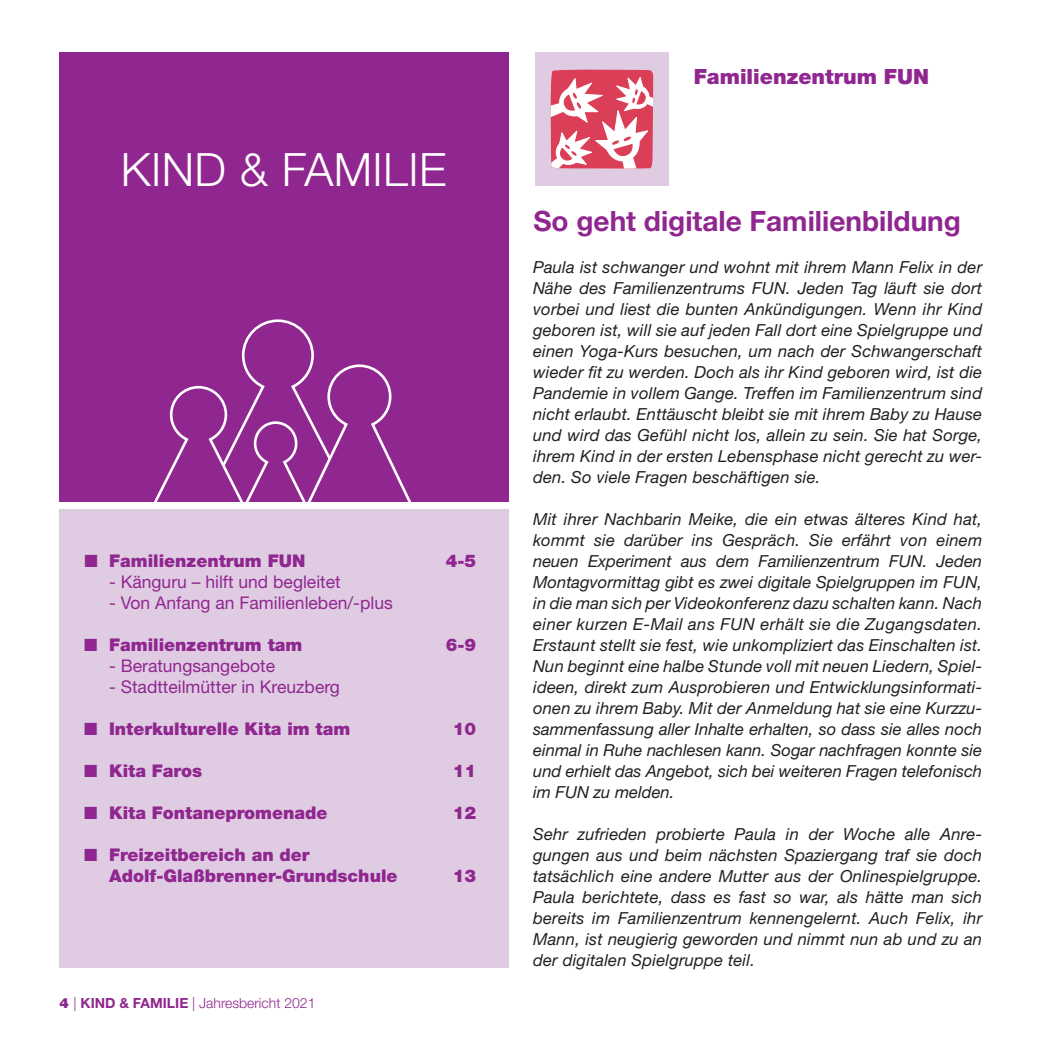
<style>
.page{position:relative;width:1042px;height:1042px;background:#fff}
.page>*{position:absolute;margin:0;border:0;box-sizing:border-box;transform-origin:0 0}
.t1{font:300 46.02px "Helvetica Neue";letter-spacing:.01em;color:#fff}
.t2{font:700 28px "Helvetica Neue";color:#90268f}
.t3{font:900 21px "Helvetica Neue";color:#90268f}
.t4{font:900 17.5px/21px "Helvetica Neue";color:#90268f}
.t5{font:17.5px "Helvetica Neue";color:#90268f}
.t6{font:italic 16.62px/21px "Helvetica Neue";letter-spacing:.01em;color:#231f20;text-align:justify}
.t7{font:300 14px "Helvetica Neue";color:#90268f}
.s1{font-weight:900}
.s2{font-weight:700}
</style>
<div class="page">
<div style="left:535px;top:52px;width:134px;height:134px;background:#dfcce3"></div>
<svg style="left:550px;top:70px;width:103px;height:98px;background:#e67f8f"></svg>
<div style="left:60px;top:52px;width:448px;height:449px;background:#90268f"></div>
<svg style="left:154px;top:319px;width:257px;height:182px"></svg>
<div style="left:60px;top:508px;width:448px;height:459px;background:#dfcce3"></div>
<h1 class="t1" style="left:121px;top:142px;width:327px">KIND &amp; FAMILIE</h1>
<p class="t4" style="left:84px;top:550px;width:222px">■ Familienzentrum FUN</p>
<p class="t4" style="left:446px;top:550px;width:32px">4-5</p>
<p class="t5" style="left:109px;top:571px;width:233px">- Känguru – hilft und begleitet</p>
<p class="t5" style="left:109px;top:592px;width:285px">- Von Anfang an Familienleben/-plus</p>
<p class="t4" style="left:84px;top:634px;width:219px">■ Familienzentrum tam</p>
<p class="t4" style="left:446px;top:634px;width:32px">6-9</p>
<p class="t5" style="left:109px;top:655px;width:167px">- Beratungsangebote</p>
<p class="t5" style="left:109px;top:676px;width:232px">- Stadtteilmütter in Kreuzberg</p>
<p class="t4" style="left:84px;top:718px;width:267px">■ Interkulturelle Kita im tam</p>
<p class="t4" style="left:453px;top:718px;width:25px">10</p>
<p class="t4" style="left:84px;top:760px;width:119px">■ Kita Faros</p>
<p class="t4" style="left:453px;top:760px;width:25px">11</p>
<p class="t4" style="left:84px;top:802px;width:245px">■ Kita Fontanepromenade</p>
<p class="t4" style="left:453px;top:802px;width:25px">12</p>
<p class="t4" style="left:109px;top:844px;width:290px;text-indent:-25px">■ Freizeitbereich an der<br>Adolf-Glaßbrenner-Grundschule</p>
<p class="t4" style="left:453px;top:865px;width:25px">13</p>
<p class="t7" style="left:60px;top:994px;width:257px"><span class="s1">4</span> | <span class="s2">KIND &amp; FAMILIE</span> | Jahresbericht 2021</p>
<p class="t3" style="left:694px;top:64px;width:237px">Familienzentrum FUN</p>
<h2 class="t2" style="left:533px;top:204px;width:429px">So geht digitale Familienbildung</h2>
<p class="t6" style="left:533px;top:256px;width:450px">Paula ist schwanger und wohnt mit ihrem Mann Felix in der Nähe des Familienzentrums FUN. Jeden Tag läuft sie dort vorbei und liest die bunten Ankündigungen. Wenn ihr Kind geboren ist, will sie auf jeden Fall dort eine Spielgruppe und einen Yoga-Kurs besuchen, um nach der Schwangerschaft wieder fit zu werden. Doch als ihr Kind geboren wird, ist die Pandemie in vollem Gange. Treffen im Familienzentrum sind nicht erlaubt. Enttäuscht bleibt sie mit ihrem Baby zu Hause und wird das Gefühl nicht los, allein zu sein. Sie hat Sorge, ihrem Kind in der ersten Lebensphase nicht gerecht zu wer&shy;den. So viele Fragen beschäftigen sie.</p>
<p class="t6" style="left:533px;top:508px;width:450px">Mit ihrer Nachbarin Meike, die ein etwas älteres Kind hat, kommt sie darüber ins Gespräch. Sie erfährt von einem neuen Experiment aus dem Familienzentrum FUN. Jeden Montagvormittag gibt es zwei digitale Spielgruppen im FUN, in die man sich per Videokonferenz dazu schalten kann. Nach einer kurzen E-Mail ans FUN erhält sie die Zugangsdaten.<br>Erstaunt stellt sie fest, wie unkompliziert das Einschalten ist.<br>Nun beginnt eine halbe Stunde voll mit neuen Liedern, Spiel&shy;ideen, direkt zum Ausprobieren und Entwicklungsinformati&shy;onen zu ihrem Baby. Mit der Anmeldung hat sie eine Kurzzu&shy;sammenfassung aller Inhalte erhalten, so dass sie alles noch einmal in Ruhe nachlesen kann. Sogar nachfragen konnte sie und erhielt das Angebot, sich bei weiteren Fragen telefonisch im FUN zu melden.</p>
<p class="t6" style="left:533px;top:823px;width:450px">Sehr zufrieden probierte Paula in der Woche alle Anre&shy;gungen aus und beim nächsten Spaziergang traf sie doch tatsächlich eine andere Mutter aus der Onlinespielgruppe.<br>Paula berichtete, dass es fast so war, als hätte man sich bereits im Familienzentrum kennengelernt. Auch Felix, ihr Mann, ist neugierig geworden und nimmt nun ab und zu an der digitalen Spielgruppe teil.</p>
</div>
